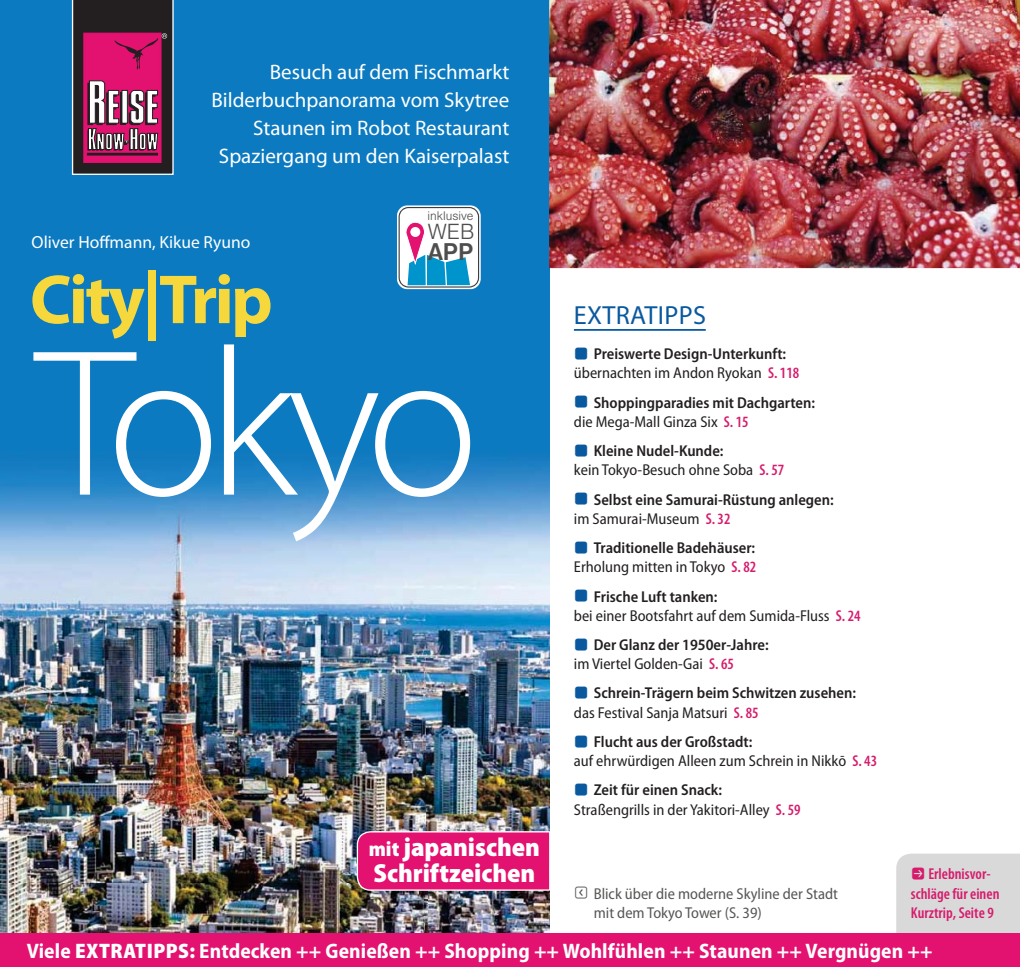
<style>
.page{position:relative;width:1020px;height:967px;background:#fff}
.page>*{position:absolute;margin:0;border:0;box-sizing:border-box;transform-origin:0 0}
.t1{font:300 211.05px "Myriad Pro";letter-spacing:-.065em;color:#fff}
.t2{font:700 70px "Myriad Pro";letter-spacing:-.04em;color:#f6d83c}
.t3{font:900 semi-condensed 26.25px/26.2px "Myriad Pro";color:#fff}
.t4{font:26.25px "Myriad Pro";letter-spacing:.01em;color:#0a599f}
.t5{font:700 25.03px "Nimbus San D";color:#4e4e4d}
.t6{font:300 22.75px "Nimbus San";color:#4e4e4d}
.t7{font:21px/28px "Myriad Pro";color:#fff;text-align:right}
.t8{font:700 semi-condensed 21px "Myriad Pro";letter-spacing:.005em;color:#fff}
.t9{font:17.5px "Myriad Pro";color:#fff}
.t10{font:600 semi-condensed 15.75px/19.2px "Myriad Pro";color:#231f20}
.t11{font:semi-condensed 15.75px/19.2px "Myriad Pro";color:#231f20}
.t12{font:semi-condensed 15.75px/19.2px "Myriad Pro";color:#575756}
.t13{font:600 condensed 15.75px/19.2px "Myriad Pro";color:#d61b6c}
.t14{font:300 12.95px "Nimbus San";color:#4e4e4d}
.s1{font-weight:400}
.s2{font-stretch:condensed;color:#d61b6c}
.s3{font-weight:600}
.s4{font-weight:600;font-stretch:condensed;color:#d61b6c}
.s5{font-size:21px}
.s6{font-weight:900}
</style>
<div class="page">
<div style="left:896px;top:853px;width:123px;height:80px;background:#d9d9d9"></div>
<div style="left:0;top:0;width:549px;height:966px;background:#0b7ac0"></div>
<img style="left:0;top:457px;width:549px;height:476px">
<hr style="left:574px;top:329px;width:131px;height:1px;background:#0057a2">
<img style="left:549px;top:0;width:470px;height:268px">
<div style="left:0;top:933px;width:1019px;height:33px;background:#e31170"></div>
<svg style="left:72px;top:0;width:102px;height:175px;background:#85385b"></svg>
<svg style="left:356px;top:830px;width:194px;height:61px;background:#df1f76"></svg>
<svg style="left:397px;top:205px;width:83px;height:84px;background:#b9d1e2"></svg>
<div style="left:410px;top:227px;width:10px;height:10px;background:#fff;border-radius:50%"></div>
<h3 class="t7" style="left:211px;top:60px;width:299px">Besuch auf dem Fischmarkt<br>Bilderbuchpanorama vom Skytree<br>Staunen im Robot Restaurant<br>Spaziergang um den Kaiserpalast</h3>
<p class="t9" style="left:32px;top:235px;width:220px">Oliver Hoffmann, Kikue Ryuno</p>
<h2 class="t2" style="left:30px;top:258px;width:244px">City|Trip</h2>
<p class="t14" style="left:427px;top:208px;width:48px">inklusive</p>
<h3 class="t6" style="left:427px;top:219px;width:48px">WEB</h3>
<h3 class="t5" style="left:427px;top:237px;width:47px">APP</h3>
<h1 class="t1" style="left:36px;top:298px;width:444px">Tokyo</h1>
<h3 class="t4" style="left:574px;top:305px;width:133px">EXTRATIPPS</h3>
<p class="t10" style="left:574px;top:345px;width:227px"><sub>Z</sub> Preiswerte Design-Unterkunft: <span class="s1">übernachten im Andon Ryokan</span> <span class="s2">S. 118</span></p>
<p class="t10" style="left:574px;top:394px;width:243px"><sub>Z</sub> Shoppingparadies mit Dachgarten: <span class="s1">die Mega-Mall Ginza Six</span> <span class="s2">S. 15</span></p>
<p class="t11" style="left:574px;top:442px;width:212px"><sub>Z</sub> <span class="s3">Kleine Nudel-Kunde:<br></span>kein Tokyo-Besuch ohne Soba <span class="s4">S. 57</span></p>
<p class="t10" style="left:574px;top:491px;width:261px"><sub>Z</sub> Selbst eine Samurai-Rüstung anlegen: <span class="s1">im Samurai-Museum</span> <span class="s2">S. 32</span></p>
<p class="t10" style="left:574px;top:539px;width:184px"><sub>Z</sub> Traditionelle Badehäuser:<br><span class="s1">Erholung mitten in Tokyo</span> <span class="s2">S. 82</span></p>
<p class="t11" style="left:574px;top:588px;width:288px"><sub>Z</sub> <span class="s3">Frische Luft tanken:<br></span>bei einer Bootsfahrt auf dem Sumida-Fluss <span class="s4">S. 24</span></p>
<p class="t10" style="left:574px;top:636px;width:196px"><sub>Z</sub> Der Glanz der 1950er-Jahre: <span class="s1">im Viertel Golden-Gai</span> <span class="s2">S. 65</span></p>
<p class="t10" style="left:574px;top:684px;width:284px"><sub>Z</sub> Schrein-Trägern beim Schwitzen zusehen: <span class="s1">das Festival Sanja Matsuri</span> <span class="s2">S. 85</span></p>
<p class="t11" style="left:574px;top:733px;width:305px"><sub>Z</sub> <span class="s3">Flucht aus der Großstadt:<br></span>auf ehrwürdigen Alleen zum Schrein in Nikkō <span class="s4">S. 43</span></p>
<p class="t11" style="left:574px;top:781px;width:228px"><sub>Z</sub> <span class="s3">Zeit für einen Snack:<br></span>Straßengrills in der Yakitori-Alley <span class="s4">S. 59</span></p>
<h3 class="t3" style="left:368px;top:833px;width:173px"><span class="s5">mit</span> japanischen<br>Schriftzeichen</h3>
<p class="t13" style="left:910px;top:863px;width:90px"><sub>P</sub> Erlebnis vor&shy;schläge für einen<br>Kurztrip, Seite 9</p>
<p class="t12" style="left:593px;top:884px;width:246px;text-indent:-20px"><sub>j</sub> Blick über die moderne Skyline der Stadt mit dem Tokyo Tower (S. 39)</p>
<h3 class="t8" style="left:27px;top:942px;width:907px">Viele <span class="s6">EXTRATIPPS:</span> Entdecken ++ Genießen ++ Shopping ++ Wohlfühlen ++ Staunen ++ Vergnügen ++</h3>
</div>
